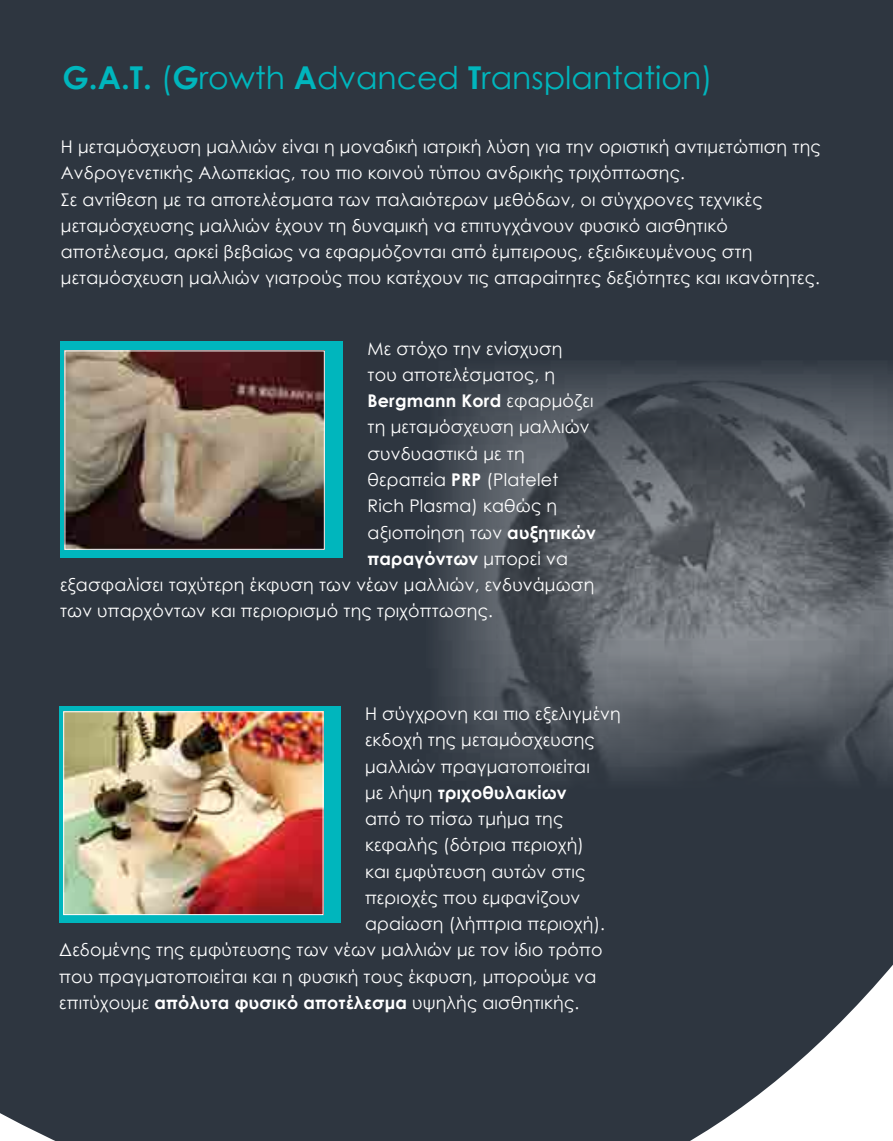
<style>
.page{position:relative;width:893px;height:1141px;background:#2e3640}
.page>*{position:absolute;margin:0;border:0;box-sizing:border-box;transform-origin:0 0}
.t1{font:31.5px "Century Gothic";color:#00b6bd}
.t2{font:17.5px/26.2px "Century Gothic";letter-spacing:.01em;color:#fff}
.t3{font:700 17.5px "Century Gothic";letter-spacing:.01em;color:#fff}
.s1{font-weight:700}
.s2{font-weight:400}
</style>
<div class="page">
<img style="left:427px;top:359px;width:466px;height:429px">
<div style="left:60px;top:342px;width:283px;height:216px;background:#00b6bd"></div>
<img style="left:67px;top:353px;width:256px;height:195px">
<div style="left:65px;top:351px;width:260px;height:199px;border:1px solid #fff"></div>
<div style="left:59px;top:707px;width:281px;height:216px;background:#00b6bd"></div>
<img style="left:65px;top:713px;width:256px;height:200px">
<div style="left:63px;top:711px;width:260px;height:204px;border:1px solid #fff"></div>
<h1 class="t1" style="left:62px;top:55px;width:652px"><span class="s1">G.A.T.</span> (<span class="s1">G</span>rowth <span class="s1">A</span>dvanced <span class="s1">T</span>ransplantation)</h1>
<p class="t2" style="left:61px;top:133px;width:761px">Η μεταμόσχευση μαλλιών είναι η μοναδική ιατρική λύση για την οριστική αντιμετώπιση της Ανδρογενετικής Αλωπεκίας, του πιο κοινού τύπου ανδρικής τριχόπτωσης.<br>Σε αντίθεση με τα αποτελέσματα των παλαιότερων μεθόδων, οι σύγχρονες τεχνικές μεταμόσχευσης μαλλιών έχουν τη δυναμική να επιτυγχάνουν φυσικό αισθητικό αποτέλεσμα, αρκεί βεβαίως να εφαρμόζονται από έμπειρους, εξειδικευμένους στη μεταμόσχευση μαλλιών γιατρούς που κατέχουν τις απαραίτητες δεξιότητες και ικανότητες.</p>
<p class="t2" style="left:368px;top:335px;width:197px">Με στόχο την ενίσχυση</p>
<p class="t2" style="left:368px;top:361px;width:189px">του αποτελέσματος, η</p>
<p class="t3" style="left:368px;top:388px;width:228px">Bergmann Kord <span class="s2">εφαρμόζει</span></p>
<p class="t2" style="left:368px;top:414px;width:224px">τη μεταμόσχευση μαλλιών</p>
<p class="t2" style="left:368px;top:440px;width:159px">συνδυαστικά με τη</p>
<p class="t2" style="left:368px;top:466px;width:192px">θεραπεία <span class="s1">PRP</span> (Platelet</p>
<p class="t2" style="left:368px;top:493px;width:191px">Rich Plasma) καθώς η</p>
<p class="t2" style="left:368px;top:519px;width:230px">αξιοποίηση των <span class="s1">αυξητικών</span></p>
<p class="t3" style="left:368px;top:545px;width:202px">παραγόντων <span class="s2">μπορεί να</span></p>
<p class="t2" style="left:60px;top:571px;width:536px">εξασφαλίσει ταχύτερη έκφυση των νέων μαλλιών, ενδυνάμωση</p>
<p class="t2" style="left:60px;top:598px;width:434px">των υπαρχόντων και περιορισμό της τριχόπτωσης.</p>
<p class="t2" style="left:365px;top:700px;width:257px">Η σύγχρονη και πιο εξελιγμένη</p>
<p class="t2" style="left:365px;top:727px;width:231px">εκδοχή της μεταμόσχευσης</p>
<p class="t2" style="left:365px;top:753px;width:226px">μαλλιών πραγματοποιείται</p>
<p class="t3" style="left:365px;top:779px;width:203px"><span class="s2">με λήψη</span> τριχοθυλακίων</p>
<p class="t2" style="left:365px;top:805px;width:200px">από το πίσω τμήμα της</p>
<p class="t2" style="left:365px;top:832px;width:220px">κεφαλής (δότρια περιοχή)</p>
<p class="t2" style="left:365px;top:858px;width:222px">και εμφύτευση αυτών στις</p>
<p class="t2" style="left:365px;top:884px;width:217px">περιοχές που εμφανίζουν</p>
<p class="t2" style="left:365px;top:910px;width:242px">αραίωση (λήπτρια περιοχή).</p>
<p class="t2" style="left:59px;top:937px;width:545px">Δεδομένης της εμφύτευσης των νέων μαλλιών με τον ίδιο τρόπο</p>
<p class="t2" style="left:59px;top:963px;width:539px">που πραγματοποιείται και η φυσική τους έκφυση, μπορούμε να</p>
<p class="t2" style="left:59px;top:989px;width:521px">επιτύχουμε <span class="s1">απόλυτα φυσικό αποτέλεσμα</span> υψηλής αισθητικής.</p>
</div>
